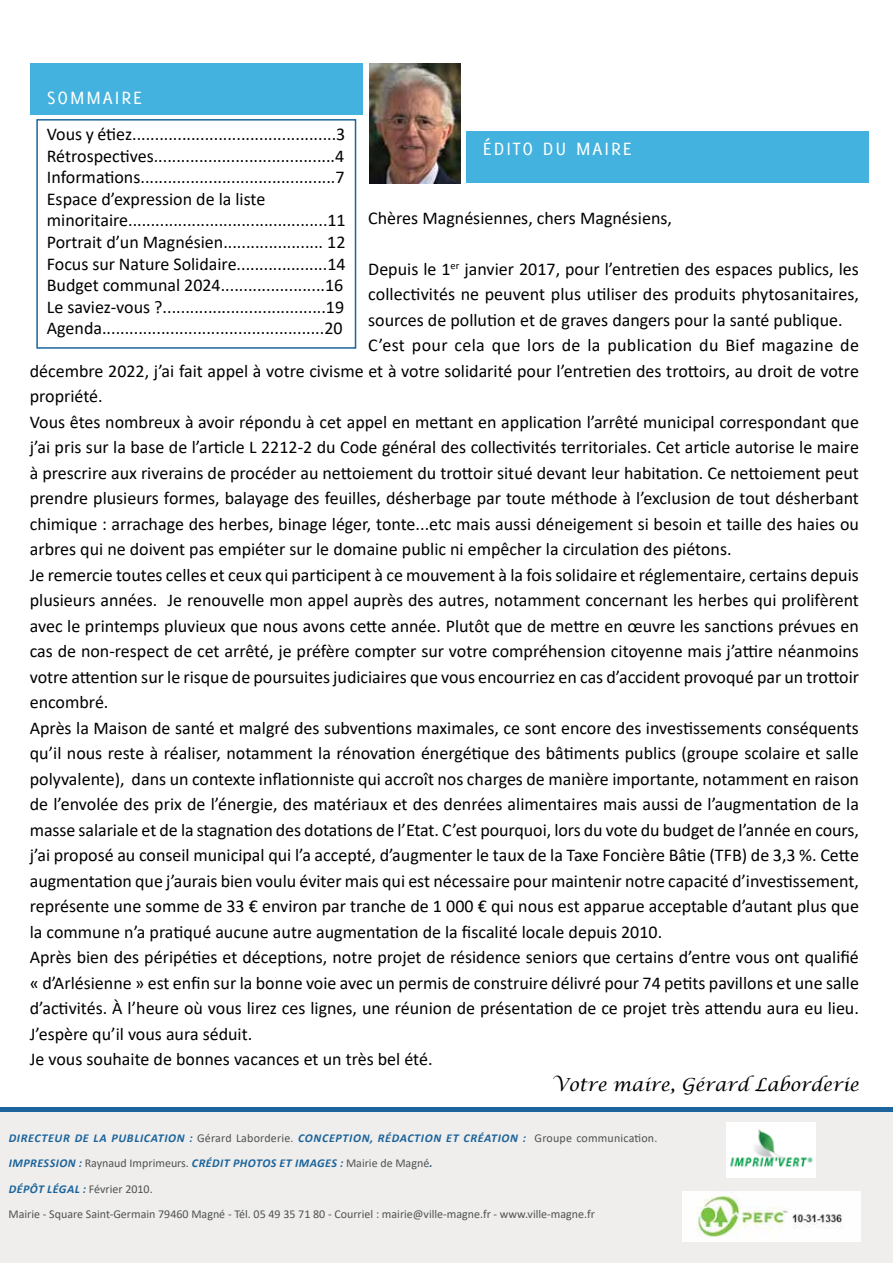
<style>
.page{position:relative;width:893px;height:1263px;background:#fff}
.page>*{position:absolute;margin:0;border:0;box-sizing:border-box;transform-origin:0 0}
.t1{font:19.5px "Delicious";letter-spacing:.1em;color:#fff}
.t2{font:18px/21.6px "Calibri";color:#000}
.t3{font:18px "Calibri";letter-spacing:.02em;color:#000}
.t4{font:italic 18px "Lucida Calligraphy";color:#000}
.t5{font:12px/25.5px "Calibri";color:#505252}
.s1{font-weight:700;font-style:italic;color:#1c649b}
</style>
<div class="page">
<img style="left:369px;top:64px;width:91px;height:119px">
<div style="left:0;top:1111px;width:893px;height:152px;background:#efeeed"></div>
<hr style="left:0;top:1107px;width:893px;height:4px;background:#1c649b">
<img style="left:727px;top:1122px;width:89px;height:55px">
<img style="left:682px;top:1192px;width:178px;height:49px">
<div style="left:466px;top:132px;width:402px;height:51px;background:#43b2de"></div>
<div style="left:30px;top:64px;width:333px;height:51px;background:#43b2de"></div>
<div style="left:36px;top:119px;width:320px;height:230px;border:2px solid #1c649b"></div>
<p class="t1" style="left:47px;top:86px;width:97px">SOMMAIRE</p>
<p class="t2" style="left:47px;top:123px;width:300px">Vous y étiez.............................................3<br>Rétrospectives........................................4<br>Informations...........................................7<br>Espace d’expression de la liste minoritaire............................................11<br>Portrait d’un Magnésien...................... 12<br>Focus sur Nature Solidaire....................14<br>Budget communal 2024.......................16<br>Le saviez-vous ?....................................19<br>Agenda.................................................20</p>
<p class="t1" style="left:483px;top:137px;width:150px">ÉDITO DU MAIRE</p>
<p class="t2" style="left:368px;top:206px;width:305px">Chères Magnésiennes, chers Magnésiens,</p>
<p class="t2" style="left:368px;top:257px;width:492px">Depuis le 1<sup>er</sup> janvier 2017, pour l’entretien des espaces publics, les</p>
<p class="t2" style="left:368px;top:283px;width:492px">collectivités ne peuvent plus utiliser des produits phytosanitaires,</p>
<p class="t2" style="left:368px;top:308px;width:476px">sources de pollution et de graves dangers pour la santé publique.</p>
<p class="t3" style="left:368px;top:333px;width:492px">C’est pour cela que lors de la publication du Bief magazine de</p>
<p class="t2" style="left:30px;top:359px;width:831px">décembre 2022, j’ai fait appel à votre civisme et à votre solidarité pour l’entretien des trottoirs, au droit de votre</p>
<p class="t2" style="left:30px;top:385px;width:74px">propriété.</p>
<p class="t2" style="left:30px;top:410px;width:831px">Vous êtes nombreux à avoir répondu à cet appel en mettant en application l’arrêté municipal correspondant que</p>
<p class="t2" style="left:30px;top:436px;width:831px">j’ai pris sur la base de l’article L 2212-2 du Code général des collectivités territoriales. Cet article autorise le maire</p>
<p class="t2" style="left:30px;top:461px;width:831px">à prescrire aux riverains de procéder au nettoiement du trottoir situé devant leur habitation. Ce nettoiement peut</p>
<p class="t2" style="left:30px;top:487px;width:831px">prendre plusieurs formes, balayage des feuilles, désherbage par toute méthode à l’exclusion de tout désherbant</p>
<p class="t2" style="left:30px;top:512px;width:831px">chimique : arrachage des herbes, binage léger, tonte...etc mais aussi déneigement si besoin et taille des haies ou</p>
<p class="t2" style="left:30px;top:538px;width:703px">arbres qui ne doivent pas empiéter sur le domaine public ni empêcher la circulation des piétons.</p>
<p class="t2" style="left:30px;top:563px;width:831px">Je remercie toutes celles et ceux qui participent à ce mouvement à la fois solidaire et réglementaire, certains depuis</p>
<p class="t2" style="left:30px;top:589px;width:831px">plusieurs années. Je renouvelle mon appel auprès des autres, notamment concernant les herbes qui prolifèrent</p>
<p class="t2" style="left:30px;top:614px;width:831px">avec le printemps pluvieux que nous avons cette année. Plutôt que de mettre en œuvre les sanctions prévues en</p>
<p class="t2" style="left:30px;top:640px;width:831px">cas de non-respect de cet arrêté, je préfère compter sur votre compréhension citoyenne mais j’attire néanmoins</p>
<p class="t2" style="left:30px;top:665px;width:831px">votre attention sur le risque de poursuites judiciaires que vous encourriez en cas d’accident provoqué par un trottoir</p>
<p class="t2" style="left:30px;top:691px;width:80px">encombré.</p>
<p class="t2" style="left:30px;top:716px;width:831px">Après la Maison de santé et malgré des subventions maximales, ce sont encore des investissements conséquents</p>
<p class="t2" style="left:30px;top:742px;width:830px">qu’il nous reste à réaliser, notamment la rénovation énergétique des bâtiments publics (groupe scolaire et salle</p>
<p class="t2" style="left:30px;top:767px;width:831px">polyvalente), dans un contexte inflationniste qui accroît nos charges de manière importante, notamment en raison</p>
<p class="t2" style="left:30px;top:793px;width:831px">de l’envolée des prix de l’énergie, des matériaux et des denrées alimentaires mais aussi de l’augmentation de la</p>
<p class="t2" style="left:30px;top:818px;width:831px">masse salariale et de la stagnation des dotations de l’Etat. C’est pourquoi, lors du vote du budget de l’année en cours,</p>
<p class="t2" style="left:30px;top:844px;width:831px">j’ai proposé au conseil municipal qui l’a accepté, d’augmenter le taux de la Taxe Foncière Bâtie (TFB) de 3,3 %. Cette</p>
<p class="t2" style="left:30px;top:869px;width:831px">augmentation que j’aurais bien voulu éviter mais qui est nécessaire pour maintenir notre capacité d’investissement,</p>
<p class="t2" style="left:30px;top:895px;width:831px">représente une somme de 33 € environ par tranche de 1 000 € qui nous est apparue acceptable d’autant plus que</p>
<p class="t2" style="left:30px;top:920px;width:634px">la commune n’a pratiqué aucune autre augmentation de la fiscalité locale depuis 2010.</p>
<p class="t2" style="left:30px;top:946px;width:831px">Après bien des péripéties et déceptions, notre projet de résidence seniors que certains d’entre vous ont qualifié</p>
<p class="t2" style="left:30px;top:971px;width:831px">« d’Arlésienne » est enfin sur la bonne voie avec un permis de construire délivré pour 74 petits pavillons et une salle</p>
<p class="t2" style="left:30px;top:997px;width:831px">d’activités. À l’heure où vous lirez ces lignes, une réunion de présentation de ce projet très attendu aura eu lieu.</p>
<p class="t2" style="left:30px;top:1022px;width:224px">J’espère qu’il vous aura séduit.</p>
<p class="t2" style="left:30px;top:1048px;width:404px">Je vous souhaite de bonnes vacances et un très bel été.</p>
<p class="t4" style="left:552px;top:1073px;width:308px">Votre maire, Gérard Laborderie</p>
<p class="t5" style="left:8px;top:1124px;width:650px"><span class="s1">DIRECTEUR DE LA PUBLICATION :</span> Gérard Laborderie. <span class="s1">CONCEPTION, RÉDACTION ET CRÉATION :</span> Groupe communication.<br><span class="s1">IMPRESSION :</span> Raynaud Imprimeurs. <span class="s1">CRÉDIT PHOTOS ET IMAGES :</span> Mairie de Magné<span class="s1">.<br>DÉPÔT LÉGAL :</span> Février 2010.<br>Mairie - Square Saint-Germain 79460 Magné - Tél. 05 49 35 71 80 - Courriel : mairie@ville-magne.fr - www.ville-magne.fr</p>
</div>
